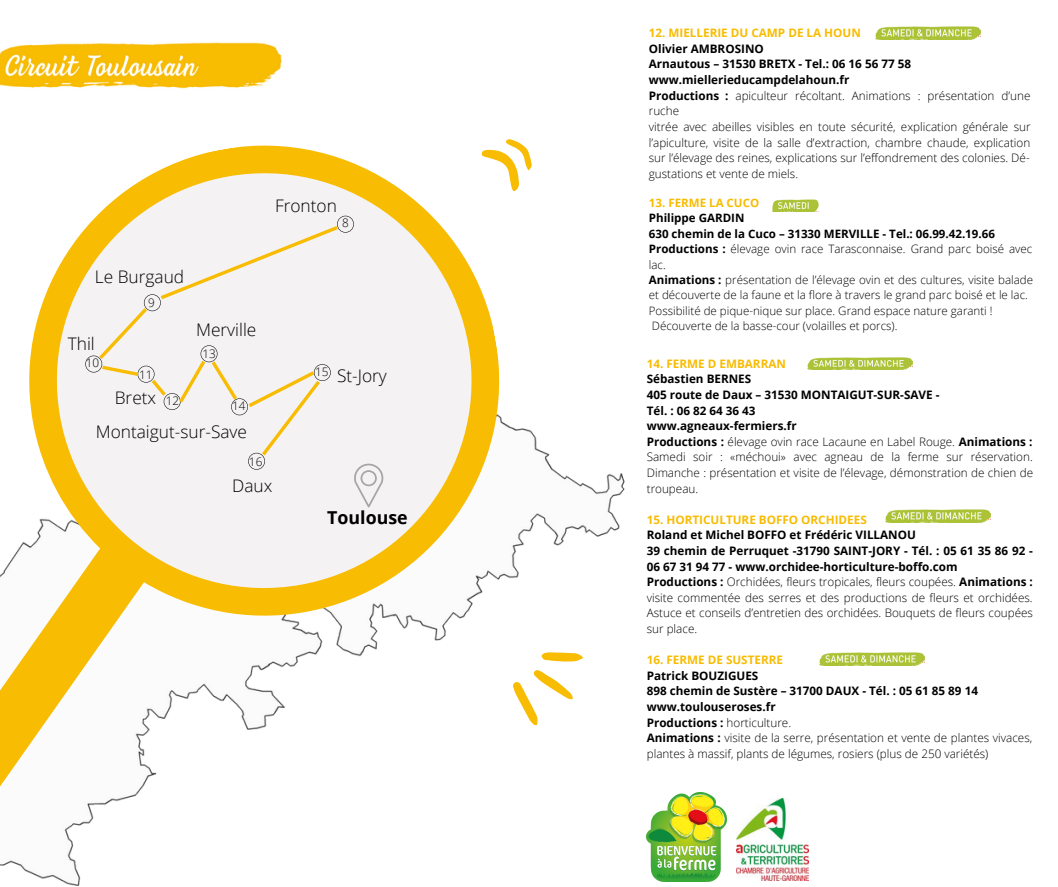
<style>
.page{position:relative;width:1058px;height:887px;background:#fff}
.page>*{position:absolute;margin:0;border:0;box-sizing:border-box;transform-origin:0 0}
.t1{font:700 17.85px "Open Sans";color:#000}
.t2{font:300 17.25px "Open Sans";color:#000}
.t3{font:300 11.7px/15.6px "Open Sans";color:#000;text-align:justify}
.t4{font:700 11.7px/15.6px "Open Sans";color:#000}
.t5{font:700 11.7px "Open Sans";color:#f8bc02}
.t6{font:300 11.55px/15.5px "Open Sans";color:#000}
.t7{font:700 11.55px "Open Sans";color:#000}
.t8{font:700 11.55px "Open Sans";color:#f8bc02}
.s1{font-weight:700}
</style>
<div class="page">
<img style="left:0;top:42px;width:282px;height:47px">
<svg style="left:0;top:145px;width:556px;height:651px"></svg>
<svg style="left:506px;top:643px;width:77px;height:85px"></svg>
<svg style="left:480px;top:139px;width:54px;height:55px"></svg>
<svg style="left:0;top:189px;width:21px;height:102px"></svg>
<img style="left:807px;top:357px;width:105px;height:12px">
<img style="left:886px;top:509px;width:104px;height:13px">
<img style="left:819px;top:652px;width:105px;height:13px">
<img style="left:772px;top:199px;width:47px;height:13px">
<img style="left:875px;top:27px;width:105px;height:12px">
<img style="left:646px;top:792px;width:80px;height:89px">
<img style="left:736px;top:798px;width:72px;height:82px">
<p class="t2" style="left:275px;top:194px;width:63px">Fronton</p>
<p class="t2" style="left:95px;top:265px;width:91px">Le Burgaud</p>
<p class="t2" style="left:68px;top:331px;width:29px">Thil</p>
<p class="t3" style="left:86px;top:354px;width:15px">10</p>
<p class="t3" style="left:148px;top:295px;width:8px">9</p>
<p class="t3" style="left:139px;top:366px;width:15px">11</p>
<p class="t2" style="left:115px;top:385px;width:43px">Bretx</p>
<p class="t3" style="left:166px;top:392px;width:15px">12</p>
<p class="t2" style="left:196px;top:317px;width:62px">Merville</p>
<p class="t3" style="left:202px;top:345px;width:15px">13</p>
<p class="t3" style="left:232px;top:398px;width:15px">14</p>
<p class="t2" style="left:96px;top:419px;width:153px">Montaigut-sur-Save</p>
<p class="t3" style="left:249px;top:453px;width:15px">16</p>
<p class="t2" style="left:232px;top:473px;width:42px">Daux</p>
<p class="t3" style="left:342px;top:215px;width:8px">8</p>
<p class="t3" style="left:315px;top:364px;width:15px">15</p>
<p class="t2" style="left:337px;top:363px;width:51px">St-Jory</p>
<p class="t1" style="left:327px;top:505px;width:82px">Toulouse</p>
<p class="t5" style="left:648px;top:25px;width:214px">12. MIELLERIE DU CAMP DE LA HOUN</p>
<p class="t4" style="left:648px;top:40px;width:116px">Olivier AMBROSINO</p>
<p class="t4" style="left:648px;top:56px;width:264px">Arnautous – 31530 BRETX - Tel.: 06 16 56 77 58</p>
<p class="t4" style="left:648px;top:72px;width:202px">www.miellerieducampdelahoun.fr</p>
<p class="t3" style="left:648px;top:87px;width:383px"><span class="s1">Productions :</span> apiculteur récoltant. Animations : présentation d’une ruche</p>
<p class="t3" style="left:648px;top:118px;width:383px">vitrée avec abeilles visibles en toute sécurité, explication générale sur l’apiculture, visite de la salle d’extraction, chambre chaude, explication sur l’élevage des reines, explications sur l’effondrement des colonies. Dé&shy;gustations et vente de miels.</p>
<p class="t8" style="left:649px;top:194px;width:112px">13. FERME LA CUCO</p>
<p class="t7" style="left:649px;top:210px;width:97px">Philippe GARDIN</p>
<p class="t7" style="left:649px;top:225px;width:347px">630 chemin de la Cuco – 31330 MERVILLE - Tel.: 06.99.42.19.66</p>
<p class="t6" style="left:649px;top:241px;width:385px"><span class="s1">Productions :</span> élevage ovin race Tarasconnaise. Grand parc boisé avec lac.</p>
<p class="t6" style="left:649px;top:272px;width:385px"><span class="s1">Animations :</span> présentation de l’élevage ovin et des cultures, visite balade et découverte de la faune et la flore à travers le grand parc boisé et le lac.</p>
<p class="t6" style="left:649px;top:302px;width:345px">Possibilité de pique-nique sur place. Grand espace nature garanti !</p>
<p class="t6" style="left:652px;top:318px;width:247px">Découverte de la basse-cour (volailles et porcs).</p>
<p class="t5" style="left:646px;top:355px;width:141px">14. FERME D EMBARRAN</p>
<p class="t4" style="left:646px;top:371px;width:106px">Sébastien BERNES</p>
<p class="t4" style="left:646px;top:386px;width:294px">405 route de Daux – 31530 MONTAIGUT-SUR-SAVE -</p>
<p class="t4" style="left:646px;top:402px;width:110px">Tél. : 06 82 64 36 43</p>
<p class="t4" style="left:646px;top:418px;width:151px">www.agneaux-fermiers.fr</p>
<p class="t3" style="left:646px;top:433px;width:388px"><span class="s1">Productions :</span> élevage ovin race Lacaune en Label Rouge. <span class="s1">Animations :<br></span>Samedi soir : «méchoui» avec agneau de la ferme sur réservation.<br>Dimanche : présentation et visite de l’élevage, démonstration de chien de troupeau.</p>
<p class="t5" style="left:646px;top:511px;width:221px">15. HORTICULTURE BOFFO ORCHIDEES</p>
<p class="t4" style="left:646px;top:527px;width:271px">Roland et Michel BOFFO et Frédéric VILLANOU</p>
<p class="t4" style="left:646px;top:542px;width:388px">39 chemin de Perruquet -31790 SAINT-JORY - Tél. : 05 61 35 86 92 -<br>06 67 31 94 77 - www.orchidee-horticulture-boffo.com</p>
<p class="t3" style="left:646px;top:574px;width:388px"><span class="s1">Productions :</span> Orchidées, fleurs tropicales, fleurs coupées. <span class="s1">Animations : </span>visite commentée des serres et des productions de fleurs et orchidées.<br>Astuce et conseils d’entretien des orchidées. Bouquets de fleurs coupées sur place.</p>
<p class="t5" style="left:646px;top:651px;width:138px">16. FERME DE SUSTERRE</p>
<p class="t4" style="left:646px;top:667px;width:113px">Patrick BOUZIGUES</p>
<p class="t4" style="left:646px;top:683px;width:333px">898 chemin de Sustère – 31700 DAUX - Tél. : 05 61 85 89 14</p>
<p class="t4" style="left:646px;top:698px;width:130px">www.toulouseroses.fr</p>
<p class="t3" style="left:646px;top:714px;width:146px"><span class="s1">Productions :</span> horticulture.</p>
<p class="t3" style="left:646px;top:730px;width:387px"><span class="s1">Animations :</span> visite de la serre, présentation et vente de plantes vivaces, plantes à massif, plants de légumes, rosiers (plus de 250 variétés)</p>
</div>
